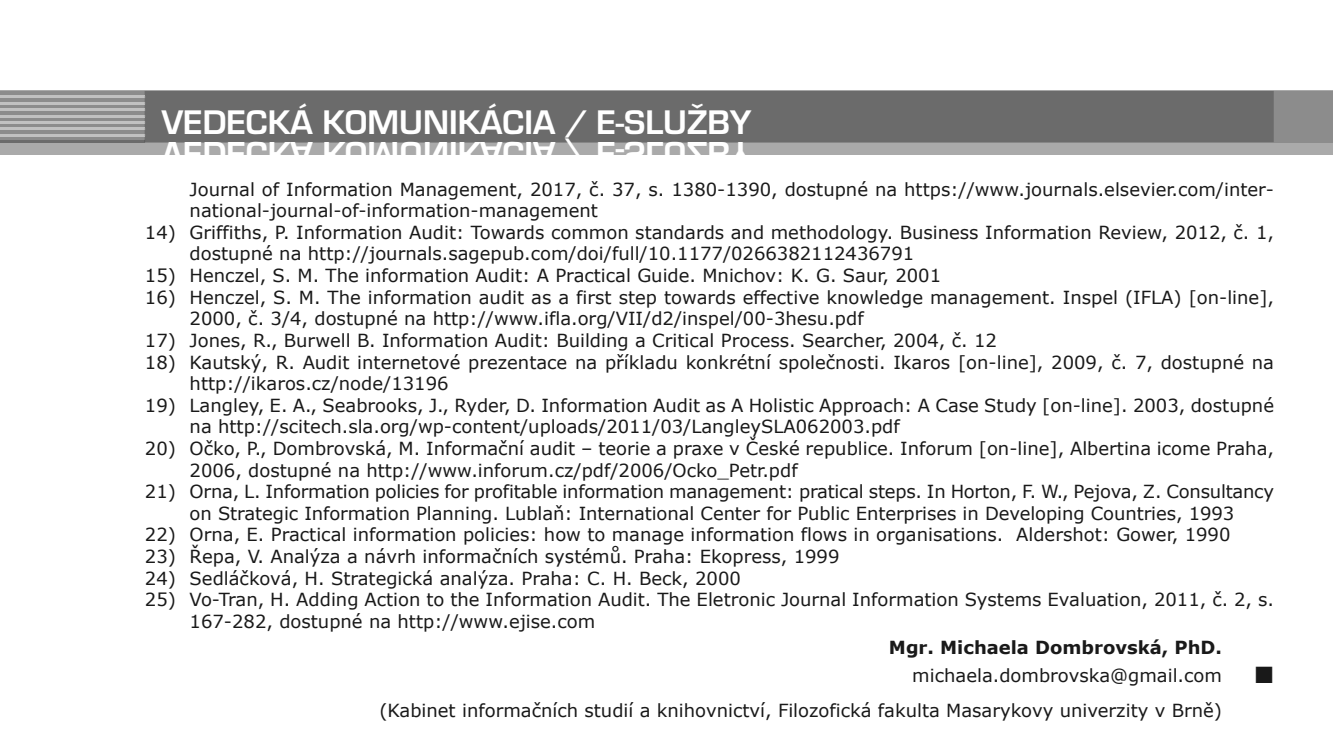
<style>
.page{position:relative;width:1333px;height:741px;background:#fff}
.page>*{position:absolute;margin:0;border:0;box-sizing:border-box;transform-origin:0 0}
.t1{font:31.5px "Euromode CE Bold";color:#fff}
.t2{font:18px/21.6px "Verdana";color:#191919}
.t3{font:700 18px "Verdana";color:#191919}
</style>
<div class="page">
<div style="left:0;top:91px;width:1333px;height:64px;background:#aaa"></div>
<div style="left:0;top:91px;width:1333px;height:51px;background:#8c8c8c"></div>
<div style="left:145px;top:91px;width:1129px;height:51px;background:#6b6b6b"></div>
<hr style="left:0;top:140px;width:145px;height:2px;background:#6b6b6b">
<hr style="left:0;top:134px;width:145px;height:2px;background:#c1c1c1">
<hr style="left:0;top:128px;width:145px;height:2px;background:#c1c1c1">
<hr style="left:0;top:121px;width:145px;height:3px;background:#c1c1c1">
<hr style="left:0;top:115px;width:145px;height:2px;background:#c1c1c1">
<hr style="left:0;top:109px;width:145px;height:2px;background:#c1c1c1">
<hr style="left:0;top:102px;width:145px;height:2px;background:#c1c1c1">
<hr style="left:0;top:96px;width:145px;height:2px;background:#c1c1c1">
<h1 class="t1" style="left:162px;top:107px;width:591px">VVEEDDEECCKKÁÁ KKOOMMUUNNIIKKÁÁCCIIAA // EE--SSLLUUŽŽBBYY</h1>
<p class="t2" style="left:190px;top:178px;width:1086px">Journal of Information Management, 2017, č. 37, s. 1380-1390, dostupné na https://www.journals.elsevier.com/inter&shy;national-journal-of-information-management</p>
<p class="t2" style="left:190px;top:221px;width:1086px;text-indent:-45px">14) Griffiths, P. Information Audit: Towards common standards and methodology. Business Information Review, 2012, č. 1, dostupné na http://journals.sagepub.com/doi/full/10.1177/0266382112436791</p>
<p class="t2" style="left:145px;top:264px;width:798px">15) Henczel, S. M. The information Audit: A Practical Guide. Mnichov: K. G. Saur, 2001</p>
<p class="t2" style="left:190px;top:286px;width:1086px;text-indent:-45px">16) Henczel, S. M. The information audit as a first step towards effective knowledge management. Inspel (IFLA) [on-line],<br>2000, č. 3/4, dostupné na http://www.ifla.org/VII/d2/inspel/00-3hesu.pdf</p>
<p class="t2" style="left:145px;top:329px;width:853px">17) Jones, R., Burwell B. Information Audit: Building a Critical Process. Searcher, 2004, č. 12</p>
<p class="t2" style="left:190px;top:350px;width:1086px;text-indent:-45px">18) Kautský, R. Audit internetové prezentace na příkladu konkrétní společnosti. Ikaros [on-line], 2009, č. 7, dostupné na http://ikaros.cz/node/13196</p>
<p class="t2" style="left:190px;top:394px;width:1086px;text-indent:-45px">19) Langley, E. A., Seabrooks, J., Ryder, D. Information Audit as A Holistic Approach: A Case Study [on-line]. 2003, dostupné na http://scitech.sla.org/wp-content/uploads/2011/03/LangleySLA062003.pdf</p>
<p class="t2" style="left:190px;top:437px;width:1086px;text-indent:-45px">20) Očko, P., Dombrovská, M. Informační audit – teorie a praxe v České republice. Inforum [on-line], Albertina icome Praha,<br>2006, dostupné na http://www.inforum.cz/pdf/2006/Ocko_Petr.pdf</p>
<p class="t2" style="left:145px;top:480px;width:1130px;text-align:center">21) Orna, L. Information policies for profitable information management: pratical steps. In Horton, F. W., Pejova, Z. Consultancy on Strategic Information Planning. Lublaň: International Center for Public Enterprises in Developing Countries, 1993</p>
<p class="t2" style="left:145px;top:523px;width:1087px">22) Orna, E. Practical information policies: how to manage information flows in organisations. Aldershot: Gower, 1990</p>
<p class="t2" style="left:145px;top:545px;width:696px">23) Řepa, V. Analýza a návrh informačních systémů. Praha: Ekopress, 1999</p>
<p class="t2" style="left:145px;top:566px;width:597px">24) Sedláčková, H. Strategická analýza. Praha: C. H. Beck, 2000</p>
<p class="t2" style="left:190px;top:588px;width:1086px;text-indent:-45px">25) Vo-Tran, H. Adding Action to the Information Audit. The Eletronic Journal Information Systems Evaluation, 2011, č. 2, s.<br>167-282, dostupné na http://www.ejise.com</p>
<p class="t3" style="left:889px;top:636px;width:335px">Mgr. Michaela Dombrovská, PhD.</p>
<p class="t2" style="left:379px;top:658px;width:844px;line-height:34.4px;text-align:right">michaela.dombrovska@gmail.com<br>(Kabinet informačních studií a knihovnictví, Filozofická fakulta Masarykovy univerzity v Brně)</p>
</div>
